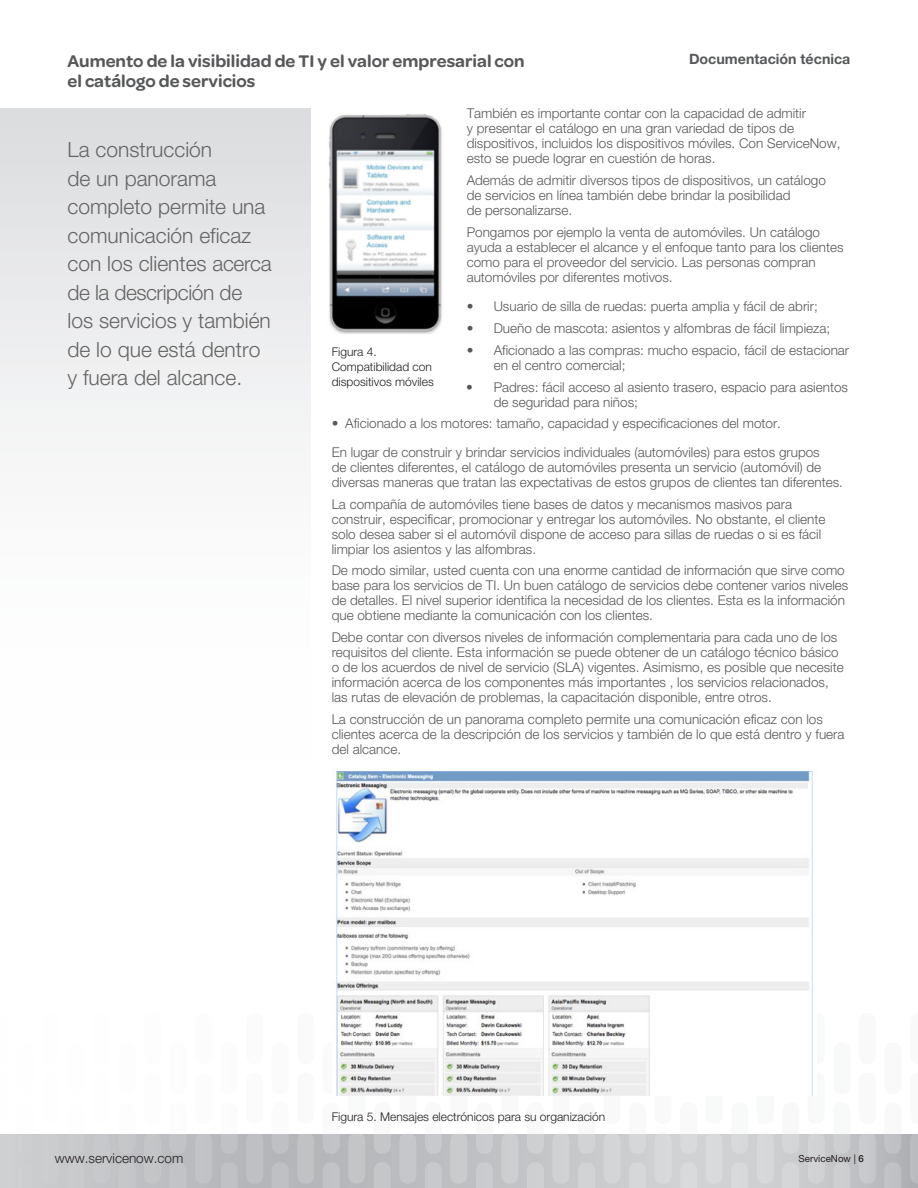
<style>
.page{position:relative;width:918px;height:1188px;background:#fff}
.page>*{position:absolute;margin:0;border:0;box-sizing:border-box;transform-origin:0 0}
.t1{font:300 21px/28.5px "Helvetica Neue LT Std";color:#646464}
.t2{font:600 18px "Omnes";color:#57585a}
.t3{font:700 14.25px "Helvetica Neue LT Std";color:#57585a}
.t4{font:300 13.5px/15px "Helvetica Neue LT Std";color:#57585a}
.t5{font:300 13.5px "Helvetica Neue LT Std";color:#231f20}
.t6{font:300 12px/15px "Helvetica Neue LT Std";color:#231f20}
.t7{font:9.75px "Helvetica Neue LT Std";color:#231f20}
.s1{font-weight:500}
</style>
<div class="page">
<svg style="left:0;top:1134px;width:918px;height:54px;background:#c1c2c5"></svg>
<svg style="left:0;top:1134px;width:8px;height:50px"></svg>
<svg style="left:42px;top:1134px;width:17px;height:50px"></svg>
<svg style="left:93px;top:1134px;width:17px;height:50px"></svg>
<svg style="left:144px;top:1134px;width:17px;height:50px"></svg>
<svg style="left:195px;top:1134px;width:17px;height:50px"></svg>
<svg style="left:246px;top:1134px;width:17px;height:50px"></svg>
<svg style="left:297px;top:1134px;width:17px;height:50px"></svg>
<svg style="left:348px;top:1134px;width:17px;height:50px"></svg>
<svg style="left:399px;top:1134px;width:17px;height:50px"></svg>
<svg style="left:450px;top:1134px;width:17px;height:50px"></svg>
<svg style="left:501px;top:1134px;width:17px;height:50px"></svg>
<svg style="left:553px;top:1134px;width:17px;height:50px"></svg>
<svg style="left:604px;top:1134px;width:17px;height:50px"></svg>
<svg style="left:655px;top:1134px;width:17px;height:50px"></svg>
<svg style="left:706px;top:1134px;width:17px;height:50px"></svg>
<svg style="left:757px;top:1134px;width:17px;height:50px"></svg>
<svg style="left:808px;top:1134px;width:17px;height:50px"></svg>
<svg style="left:859px;top:1134px;width:17px;height:50px"></svg>
<svg style="left:910px;top:1134px;width:8px;height:50px"></svg>
<svg style="left:16px;top:1134px;width:17px;height:20px"></svg>
<svg style="left:67px;top:1134px;width:17px;height:20px"></svg>
<svg style="left:118px;top:1134px;width:18px;height:20px"></svg>
<svg style="left:170px;top:1134px;width:17px;height:20px"></svg>
<svg style="left:221px;top:1134px;width:17px;height:20px"></svg>
<svg style="left:272px;top:1134px;width:17px;height:20px"></svg>
<svg style="left:323px;top:1134px;width:17px;height:20px"></svg>
<svg style="left:374px;top:1134px;width:17px;height:20px"></svg>
<svg style="left:425px;top:1134px;width:17px;height:20px"></svg>
<svg style="left:476px;top:1134px;width:17px;height:20px"></svg>
<svg style="left:527px;top:1134px;width:17px;height:20px"></svg>
<svg style="left:578px;top:1134px;width:17px;height:20px"></svg>
<svg style="left:629px;top:1134px;width:17px;height:20px"></svg>
<svg style="left:680px;top:1134px;width:17px;height:20px"></svg>
<svg style="left:731px;top:1134px;width:17px;height:20px"></svg>
<svg style="left:782px;top:1134px;width:17px;height:20px"></svg>
<svg style="left:833px;top:1134px;width:17px;height:20px"></svg>
<svg style="left:884px;top:1134px;width:17px;height:20px"></svg>
<svg style="left:16px;top:1162px;width:17px;height:26px"></svg>
<svg style="left:67px;top:1162px;width:17px;height:26px"></svg>
<svg style="left:118px;top:1162px;width:18px;height:26px"></svg>
<svg style="left:170px;top:1162px;width:17px;height:26px"></svg>
<svg style="left:221px;top:1162px;width:17px;height:26px"></svg>
<svg style="left:272px;top:1162px;width:17px;height:26px"></svg>
<svg style="left:323px;top:1162px;width:17px;height:26px"></svg>
<svg style="left:374px;top:1162px;width:17px;height:26px"></svg>
<svg style="left:425px;top:1162px;width:17px;height:26px"></svg>
<svg style="left:476px;top:1162px;width:17px;height:26px"></svg>
<svg style="left:527px;top:1162px;width:17px;height:26px"></svg>
<svg style="left:578px;top:1162px;width:17px;height:26px"></svg>
<svg style="left:629px;top:1162px;width:17px;height:26px"></svg>
<svg style="left:680px;top:1162px;width:17px;height:26px"></svg>
<svg style="left:731px;top:1162px;width:17px;height:26px"></svg>
<svg style="left:782px;top:1162px;width:17px;height:26px"></svg>
<svg style="left:833px;top:1162px;width:17px;height:26px"></svg>
<svg style="left:884px;top:1162px;width:17px;height:26px"></svg>
<div style="left:0;top:109px;width:311px;height:745px;background:linear-gradient(to bottom,#e0e1e3,#fff)"></div>
<img style="left:329px;top:114px;width:113px;height:220px">
<img style="left:335px;top:770px;width:482px;height:326px">
<h2 class="t2" style="left:68px;top:50px;width:459px">Aumento de la visibilidad de TI y el valor empresarial con</h2>
<p class="t3" style="left:689px;top:50px;width:163px">Documentación técnica</p>
<h2 class="t2" style="left:68px;top:71px;width:190px">el catálogo de servicios</h2>
<h1 class="t1" style="left:68px;top:135px;width:206px">La construcción<br>de un panorama completo permite una comunicación eficaz con los clientes acerca de la descripción de los servicios y también de lo que está dentro y fuera del alcance.</h1>
<p class="t4" style="left:467px;top:106px;width:375px">También es importante contar con la capacidad de admitir<br>y presentar el catálogo en una gran variedad de tipos de dispositivos, incluidos los dispositivos móviles. Con ServiceNow, esto se puede lograr en cuestión de horas.</p>
<p class="t4" style="left:467px;top:173px;width:361px">Además de admitir diversos tipos de dispositivos, un catálogo de servicios en línea también debe brindar la posibilidad<br>de personalizarse.</p>
<p class="t4" style="left:467px;top:224px;width:378px">Pongamos por ejemplo la venta de automóviles. Un catálogo ayuda a establecer el alcance y el enfoque tanto para los clientes como para el proveedor del servicio. Las personas compran automóviles por diferentes motivos.</p>
<p class="t4" style="left:467px;top:299px;width:353px">• Usuario de silla de ruedas: puerta amplia y fácil de abrir;</p>
<p class="t4" style="left:467px;top:320px;width:365px">• Dueño de mascota: asientos y alfombras de fácil limpieza;</p>
<p class="t4" style="left:494px;top:342px;width:357px;text-indent:-27px">• Aficionado a las compras: mucho espacio, fácil de estacionar en el centro comercial;</p>
<p class="t4" style="left:494px;top:379px;width:356px;text-indent:-28px">• Padres: fácil acceso al asiento trasero, espacio para asientos de seguridad para niños;</p>
<p class="t4" style="left:332px;top:409px;width:490px;line-height:28.5px">• Aficionado a los motores: tamaño, capacidad y especificaciones del motor.<br>En lugar de construir y brindar servicios individuales (automóviles) para estos grupos</p>
<p class="t4" style="left:332px;top:459px;width:513px">de clientes diferentes, el catálogo de automóviles presenta un servicio (automóvil) de diversas maneras que tratan las expectativas de estos grupos de clientes tan diferentes.</p>
<p class="t4" style="left:332px;top:496px;width:495px">La compañía de automóviles tiene bases de datos y mecanismos masivos para construir, especificar, promocionar y entregar los automóviles. No obstante, el cliente solo desea saber si el automóvil dispone de acceso para sillas de ruedas o si es fácil limpiar los asientos y las alfombras.</p>
<p class="t4" style="left:332px;top:563px;width:518px">De modo similar, usted cuenta con una enorme cantidad de información que sirve como base para los servicios de TI. Un buen catálogo de servicios debe contener varios niveles de detalles. El nivel superior identifica la necesidad de los clientes. Esta es la información que obtiene mediante la comunicación con los clientes.</p>
<p class="t4" style="left:332px;top:629px;width:514px">Debe contar con diversos niveles de información complementaria para cada uno de los requisitos del cliente. Esta información se puede obtener de un catálogo técnico básico o de los acuerdos de nivel de servicio (SLA) vigentes. Asimismo, es posible que necesite información acerca de los componentes más importantes , los servicios relacionados, las rutas de elevación de problemas, la capacitación disponible, entre otros.</p>
<p class="t4" style="left:332px;top:711px;width:514px">La construcción de un panorama completo permite una comunicación eficaz con los clientes acerca de la descripción de los servicios y también de lo que está dentro y fuera del alcance.</p>
<p class="t6" style="left:332px;top:344px;width:104px">Figura 4.<br>Compatibilidad con dispositivos móviles</p>
<p class="t6" style="left:332px;top:1109px;width:275px">Figura 5. Mensajes electrónicos para su organización</p>
<p class="t5" style="left:55px;top:1150px;width:130px">www.servicenow.com</p>
<p class="t7" style="left:799px;top:1153px;width:67px">ServiceNow | <span class="s1">6</span></p>
</div>
